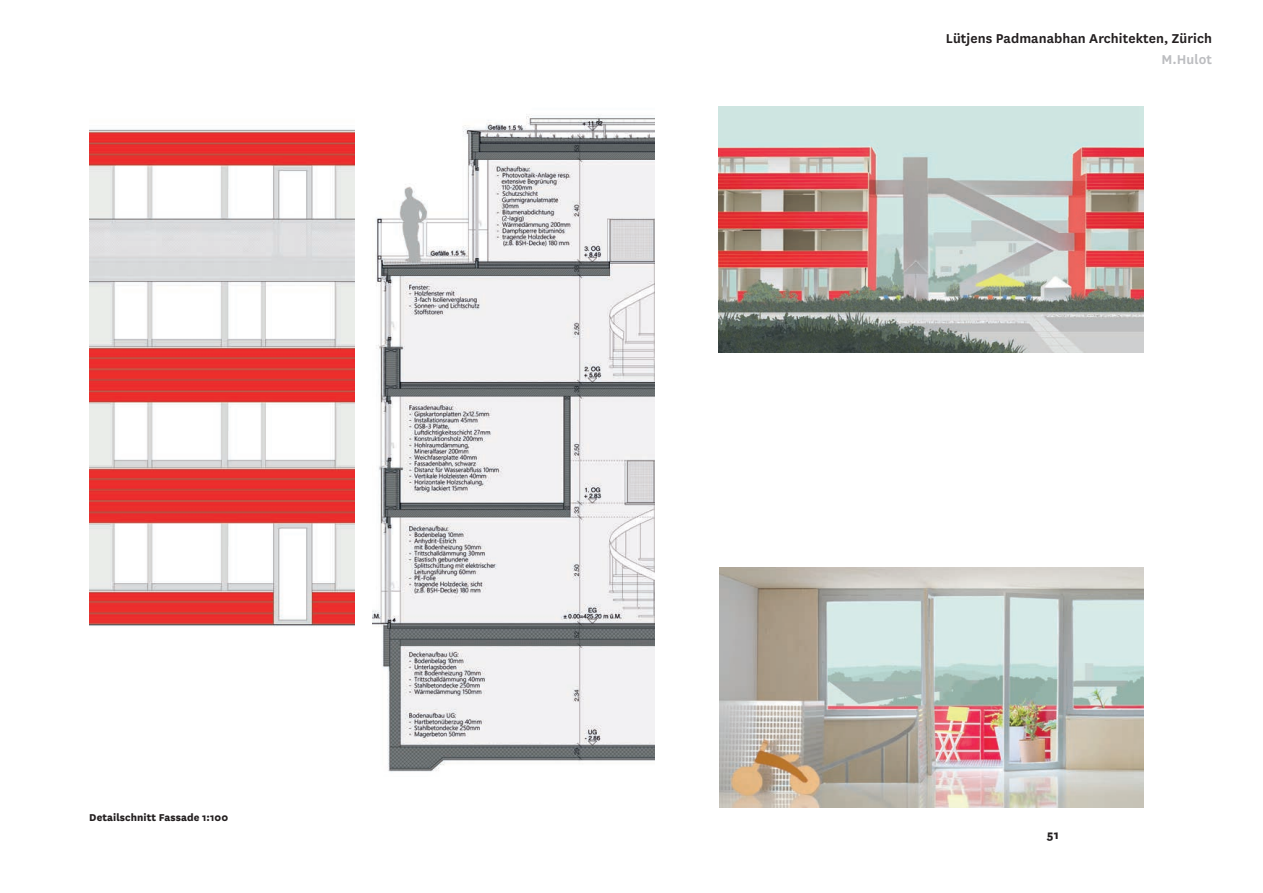
<style>
.page{position:relative;width:1263px;height:893px;background:#fff}
.page>*{position:absolute;margin:0;border:0;box-sizing:border-box;transform-origin:0 0}
.t1{font:600 15px "National";letter-spacing:.005em;color:#231f20}
.t2{font:600 15px "National";letter-spacing:.005em;color:#bcbdc0}
.t3{font:800 13.5px "National";color:#231f20}
.Legende{font:800 11.7px "National";letter-spacing:.005em;color:#231f20}
</style>
<div class="page">
<img style="left:89px;top:129px;width:265px;height:498px">
<img style="left:719px;top:106px;width:425px;height:247px">
<img style="left:720px;top:567px;width:424px;height:241px">
<img style="left:372px;top:114px;width:283px;height:658px">
<p class="Legende" style="left:89px;top:809px;width:140px">Detailschnitt Fassade 1:100</p>
<p class="t1" style="left:946px;top:28px;width:268px">Lütjens Padmanabhan Architekten, Zürich</p>
<p class="t2" style="left:1161px;top:49px;width:52px">M.Hulot</p>
<p class="t3" style="left:1047px;top:825px;width:13px">51</p>
</div>
